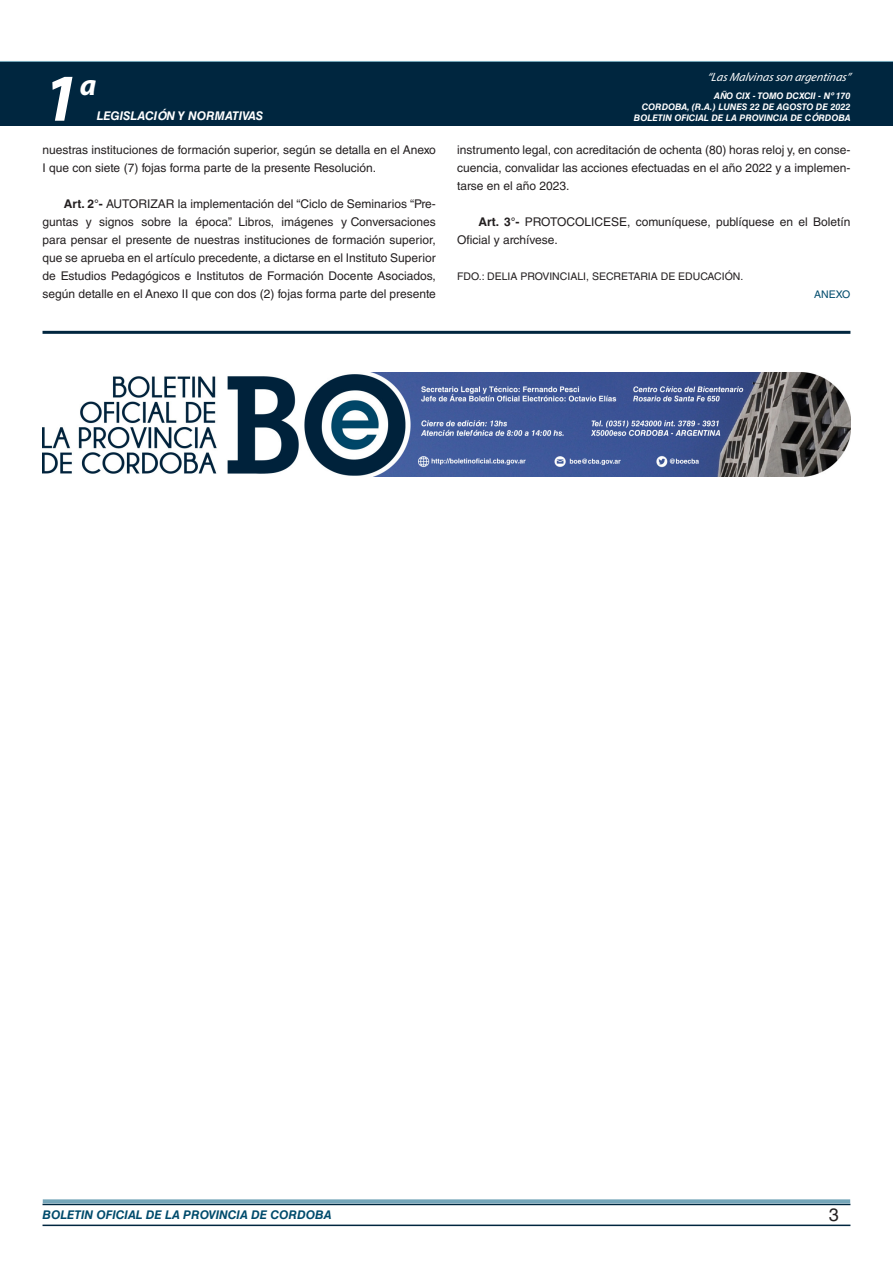
<style>
.page{position:relative;width:893px;height:1263px;background:#fff}
.page>*{position:absolute;margin:0;border:0;box-sizing:border-box;transform-origin:0 0}
.t1{font:italic 700 67.5px "Myriad Pro";color:#fff}
.t2{font:italic 700 30px "Myriad Pro";color:#fff}
.t3{font:18px "Helvetica LT Std";color:#231f20}
.TEXTO_BASE{font:12px/18px "Helvetica LT Std";color:#231f20}
.t4{font:italic 700 12px "Helvetica LT Std";color:#004b6c}
.t5{font:italic 12px "Myriad Pro";color:#fff}
.t6{font:italic 700 12px "Helvetica LT Std";color:#fff}
.FIRMA{font:10.5px "Helvetica LT Std";color:#231f20}
.ANEXO{font:10.5px "Helvetica LT Std";color:#004b6c}
.t7{font:italic 700 9px/10.8px "Helvetica LT Std";color:#fff;text-align:right}
.s1{font-weight:700}
</style>
<div class="page">
<div style="left:0;top:61px;width:893px;height:6px;background:#73a5b8"></div>
<div style="left:0;top:62px;width:893px;height:64px;background:#00263f"></div>
<hr style="left:43px;top:1224px;width:807px;height:2px;background:#00263f">
<div style="left:42px;top:1198px;width:809px;height:8px;background:#fff;opacity:.75"></div>
<hr style="left:43px;top:331px;width:807px;height:3px;background:#00263f">
<img style="left:43px;top:373px;width:807px;height:103px">
<h1 class="t1" style="left:43px;top:54px;width:38px">1</h1>
<h2 class="t2" style="left:80px;top:66px;width:18px">a</h2>
<p class="t6" style="left:97px;top:109px;width:168px">LEGISLACIÓN Y NORMATIVAS</p>
<p class="TEXTO_BASE" style="left:43px;top:141px;width:395px">nuestras instituciones de formación superior, según se detalla en el Anexo<br>I que con siete (7) fojas forma parte de la presente Resolución.</p>
<p class="TEXTO_BASE" style="left:43px;top:195px;width:395px;text-align:justify;text-indent:21px"><span class="s1">Art. 2°-</span> AUTORIZAR la implementación del “Ciclo de Seminarios “Pre&shy;guntas y signos sobre la época”. Libros, imágenes y Conversaciones para pensar el presente de nuestras instituciones de formación superior, que se aprueba en el artículo precedente, a dictarse en el Instituto Superior de Estudios Pedagógicos e Institutos de Formación Docente Asociados, según detalle en el Anexo II que con dos (2) fojas forma parte del presente</p>
<p class="t5" style="left:707px;top:70px;width:145px">“LasMalvinasson argentinas”</p>
<p class="t7" style="left:634px;top:91px;width:218px">AÑO CIX - TOMO DCXCII - Nº 170<br>CORDOBA, (R.A.) LUNES 22 DE AGOSTO DE 2022<br>BOLETIN OFICIAL DE LA PROVINCIA DE CÓRDOBA</p>
<p class="TEXTO_BASE" style="left:457px;top:141px;width:395px;text-align:justify">instrumento legal, con acreditación de ochenta (80) horas reloj y, en conse&shy;cuencia, convalidar las acciones efectuadas en el año 2022 y a implemen&shy;tarse en el año 2023.</p>
<p class="TEXTO_BASE" style="left:457px;top:213px;width:395px;text-indent:21px"><span class="s1">Art. 3°-</span> PROTOCOLICESE, comuníquese, publíquese en el Boletín<br>Oficial y archívese.</p>
<p class="FIRMA" style="left:457px;top:270px;width:288px">FDO.: DELIA PROVINCIALI, SECRETARIA DE EDUCACIÓN.</p>
<p class="ANEXO" style="left:814px;top:288px;width:38px">ANEXO</p>
<p class="t4" style="left:43px;top:1208px;width:290px">BOLETIN OFICIAL DE LA PROVINCIA DE CORDOBA</p>
<h3 class="t3" style="left:829px;top:1204px;width:12px">3</h3>
</div>
